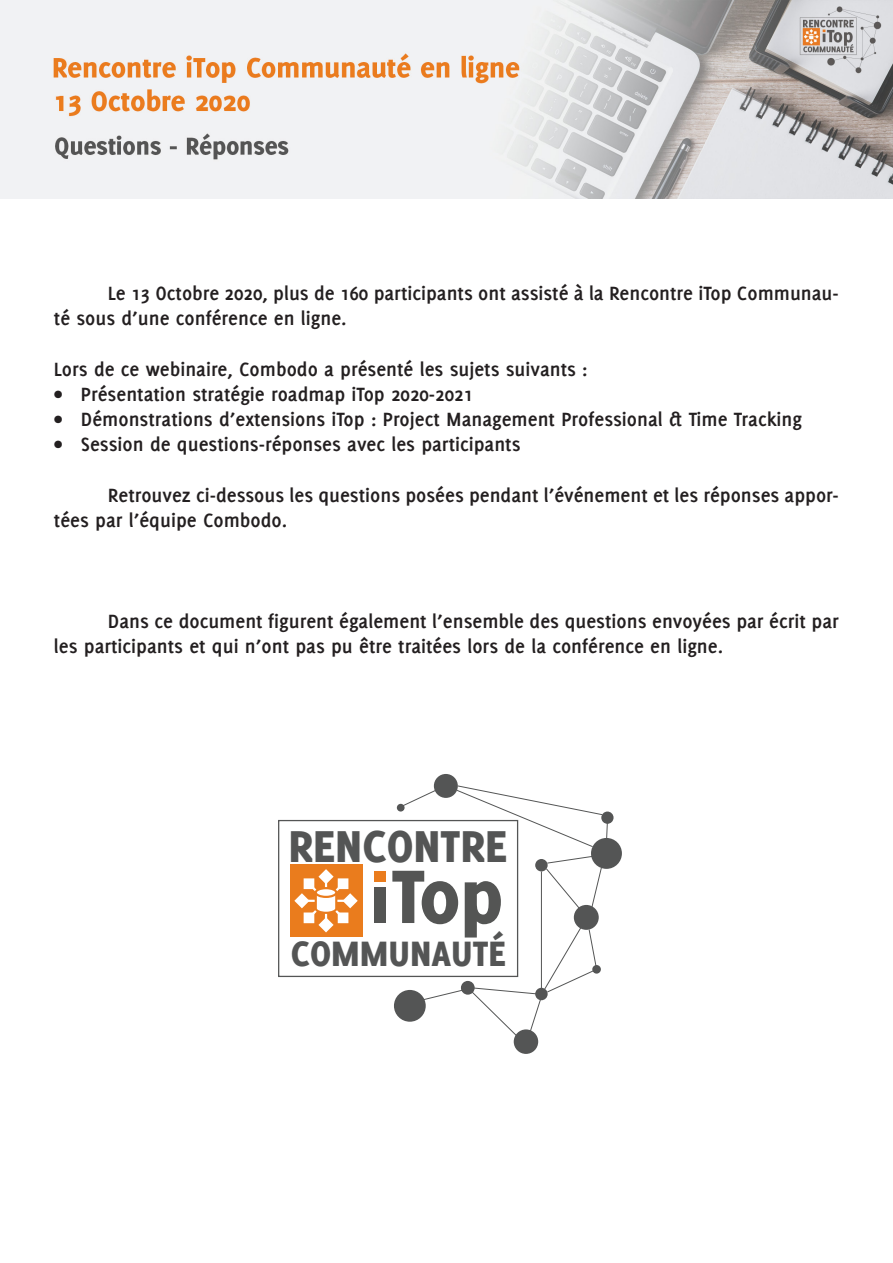
<style>
.page{position:relative;width:893px;height:1263px;background:#fff}
.page>*{position:absolute;margin:0;border:0;box-sizing:border-box;transform-origin:0 0}
.t1{font:800 82.95px "Delicious";color:#545554}
.t2{font:800 48.9px "Delicious";color:#545555}
.t3{font:800 38.7px "Delicious";color:#545555}
.t4{font:700 21px/25.2px "Delicious";color:#231f20}
</style>
<div class="page">
<img style="left:0;top:0;width:893px;height:199px">
<div style="left:290px;top:864px;width:73px;height:73px;background:#ea7c1d"></div>
<div style="left:374px;top:888px;width:12px;height:35px;background:#545554"></div>
<div style="left:374px;top:871px;width:12px;height:10px;background:#ea7c1d"></div>
<svg style="left:294px;top:869px;width:64px;height:64px"></svg>
<div style="left:316px;top:888px;width:20px;height:9px;background:#fff;border-radius:50%"></div>
<div style="left:315px;top:887px;width:22px;height:11px;border:2px solid #ea7c1d;border-radius:50%"></div>
<div style="left:278px;top:820px;width:240px;height:157px;border:1px solid #545555"></div>
<div style="left:434px;top:774px;width:24px;height:24px;background:#545555;border-radius:50%"></div>
<div style="left:601px;top:811px;width:12px;height:13px;background:#545555;border-radius:50%"></div>
<div style="left:591px;top:838px;width:31px;height:31px;background:#545555;border-radius:50%"></div>
<div style="left:397px;top:804px;width:8px;height:7px;background:#545555;border-radius:50%"></div>
<div style="left:535px;top:859px;width:13px;height:12px;background:#545555;border-radius:50%"></div>
<div style="left:574px;top:905px;width:25px;height:25px;background:#545555;border-radius:50%"></div>
<div style="left:394px;top:990px;width:32px;height:32px;background:#545555;border-radius:50%"></div>
<div style="left:592px;top:965px;width:9px;height:9px;background:#545555;border-radius:50%"></div>
<div style="left:514px;top:1029px;width:24px;height:25px;background:#545555;border-radius:50%"></div>
<svg style="left:401px;top:788px;width:40px;height:19px"></svg>
<svg style="left:546px;top:856px;width:56px;height:56px"></svg>
<hr style="left:541px;top:871px;width:1px;height:119px;background:#545555">
<svg style="left:420px;top:925px;width:177px;height:113px"></svg>
<svg style="left:456px;top:785px;width:152px;height:62px"></svg>
<p class="t4" style="left:54px;top:281px;width:786px;text-indent:54px">Le 13 Octobre 2020, plus de 160 participants ont assisté à la Rencontre iTop Communau&shy;té sous d’une conférence en ligne.</p>
<p class="t4" style="left:54px;top:356px;width:535px">Lors de ce webinaire, Combodo a présenté les sujets suivants :</p>
<p class="t4" style="left:54px;top:381px;width:421px">• Présentation stratégie roadmap iTop 2020-2021</p>
<p class="t4" style="left:54px;top:407px;width:750px">• Démonstrations d’extensions iTop : Project Management Professional &amp; Time Tracking</p>
<p class="t4" style="left:54px;top:432px;width:468px">• Session de questions-réponses avec les participants</p>
<p class="t4" style="left:54px;top:482px;width:786px;text-indent:54px">Retrouvez ci-dessous les questions posées pendant l’événement et les réponses appor&shy;tées par l’équipe Combodo.</p>
<p class="t4" style="left:54px;top:608px;width:786px;text-indent:54px">Dans ce document figurent également l’ensemble des questions envoyées par écrit par les participants et qui n’ont pas pu être traitées lors de la conférence en ligne.</p>
<p class="t2" style="left:288px;top:818px;width:221px">RENCONTRE</p>
<p class="t1" style="left:391px;top:848px;width:113px">Top</p>
<p class="t3" style="left:291px;top:931px;width:217px">COMMUNAUTÉ</p>
</div>
